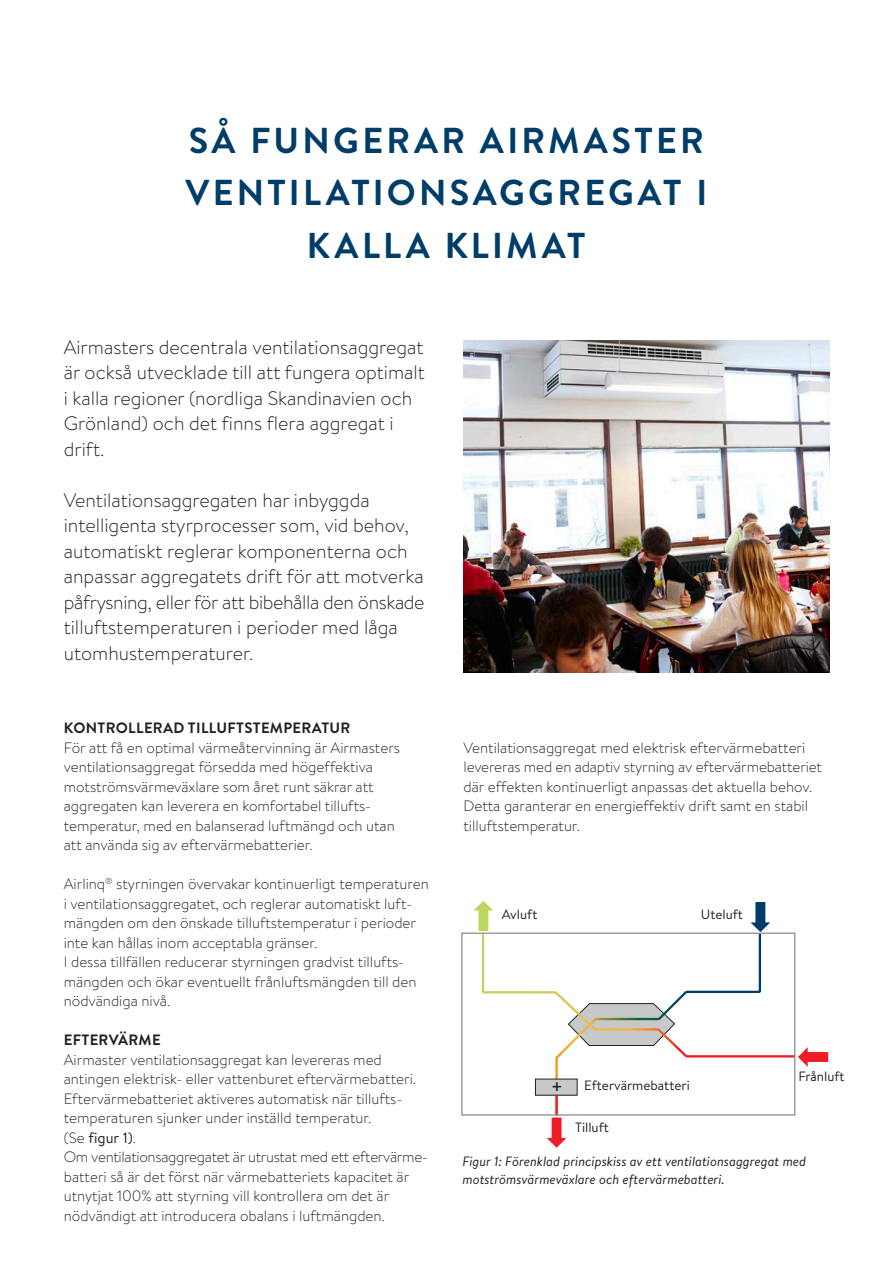
<style>
.page{position:relative;width:893px;height:1263px;background:#fff}
.page>*{position:absolute;margin:0;border:0;box-sizing:border-box;transform-origin:0 0}
.t1{font:700 36px "Brandon Text";letter-spacing:.09em;color:#003d69}
.Airmaster_Indledning{font:300 19.5px/25.5px "Brandon Text";color:#231f20}
.t2{font:700 16.35px "Myriad Pro";color:#231f20}
.Airmaster_Faktatekst{font:300 15px/19.5px "Brandon Text";color:#231f20}
.Airmaster_Faktatekst-2{font:700 15px "Brandon Text";letter-spacing:.02em;color:#231f20}
.t3{font:italic 13.5px "Brandon Text";color:#231f20}
.t4{font:13.5px "Brandon Text";color:#231f20}
.s1{font-weight:400}
</style>
<div class="page">
<svg style="left:474px;top:901px;width:354px;height:247px"></svg>
<div style="left:461px;top:932px;width:334px;height:183px;border:1px solid #808285"></div>
<img style="left:463px;top:340px;width:366px;height:333px">
<p class="t1" style="left:189px;top:115px;width:517px">SÅ FUNGERAR AIRMASTER</p>
<p class="t1" style="left:185px;top:168px;width:523px">VENTILATIONSAGGREGAT I</p>
<p class="t1" style="left:307px;top:220px;width:281px">KALLA KLIMAT</p>
<p class="Airmaster_Indledning" style="left:64px;top:334px;width:363px">Airmasters decentrala ventilationsaggregat är också utvecklade till att fungera optimalt i kalla regioner (nordliga Skandinavien och Grönland) och det finns flera aggregat i drift.</p>
<p class="Airmaster_Indledning" style="left:64px;top:487px;width:307px">Ventilationsaggregaten har inbyggda</p>
<p class="Airmaster_Indledning" style="left:64px;top:512px;width:362px">intelligenta styrprocesser som, vid behov, automatiskt reglerar komponenterna och anpassar aggregatets drift för att motverka påfrysning, eller för att bibehålla den önskade tilluftstemperaturen i perioder med låga</p>
<p class="Airmaster_Indledning" style="left:64px;top:640px;width:191px">utomhustemperaturer.</p>
<p class="Airmaster_Faktatekst-2" style="left:64px;top:718px;width:288px">KONTROLLERAD TILLUFTSTEMPERATUR</p>
<p class="Airmaster_Faktatekst" style="left:64px;top:737px;width:338px">För att få en optimal värmeåtervinning är Airmasters</p>
<p class="Airmaster_Faktatekst" style="left:64px;top:757px;width:311px">ventilationsaggregat försedda med högeffektiva</p>
<p class="Airmaster_Faktatekst" style="left:64px;top:776px;width:311px">motströmsvärmeväxlare som året runt säkrar att</p>
<p class="Airmaster_Faktatekst" style="left:64px;top:796px;width:333px">aggregaten kan leverera en komfortabel tillufts&shy;temperatur, med en balanserad luftmängd och utan</p>
<p class="Airmaster_Faktatekst" style="left:64px;top:835px;width:251px">att använda sig av eftervärmebatterier.</p>
<p class="Airmaster_Faktatekst" style="left:64px;top:874px;width:366px">Airlinq<sup>®</sup> styrningen övervakar kontinuerligt temperaturen i ventilationsaggregatet, och reglerar automatiskt luft&shy;mängden om den önskade tilluftstemperatur i perioder inte kan hållas inom acceptabla gränser.</p>
<p class="Airmaster_Faktatekst" style="left:64px;top:952px;width:354px">I dessa tillfällen reducerar styrningen gradvist tillufts&shy;mängden och ökar eventuellt frånluftsmängden till den</p>
<p class="Airmaster_Faktatekst" style="left:64px;top:991px;width:108px">nödvändiga nivå.</p>
<p class="Airmaster_Faktatekst-2" style="left:64px;top:1030px;width:98px">EFTERVÄRME</p>
<p class="Airmaster_Faktatekst" style="left:64px;top:1049px;width:320px">Airmaster ventilationsaggregat kan levereras med</p>
<p class="Airmaster_Faktatekst" style="left:64px;top:1069px;width:354px">antingen elektrisk- eller vattenburet eftervärmebatteri.</p>
<p class="Airmaster_Faktatekst" style="left:64px;top:1088px;width:340px">Eftervärmebatteriet aktiveres automatisk när tillufts&shy;temperaturen sjunker under inställd temperatur.<br>(Se <span class="s1">figur 1)</span>.</p>
<p class="Airmaster_Faktatekst" style="left:64px;top:1147px;width:366px">Om ventilationsaggregatet är utrustat med ett eftervärme&shy;batteri så är det först när värmebatteriets kapacitet är utnytjat 100% att styrning vill kontrollera om det är nödvändigt att introducera obalans i luftmängden.</p>
<p class="t3" style="left:462px;top:1152px;width:345px">Figur 1: Förenklad principskiss av ett ventilationsaggregat med</p>
<p class="Airmaster_Faktatekst" style="left:463px;top:737px;width:360px">Ventilationsaggregat med elektrisk eftervärmebatteri levereras med en adaptiv styrning av eftervärmebatteriet där effekten kontinuerligt anpassas det aktuella behov.<br>Detta garanterar en energieffektiv drift samt en stabil tilluftstemperatur.</p>
<p class="t4" style="left:502px;top:905px;width:37px">Avluft</p>
<p class="t4" style="left:701px;top:905px;width:44px">Uteluft</p>
<p class="t4" style="left:798px;top:1067px;width:48px">Frånluft</p>
<p class="t4" style="left:584px;top:1076px;width:107px">Eftervärmebatteri</p>
<p class="t2" style="left:552px;top:1075px;width:11px">+</p>
<p class="t4" style="left:575px;top:1118px;width:35px">Tilluft</p>
<p class="t3" style="left:462px;top:1170px;width:264px">motströmsvärmeväxlare och eftervärmebatteri.</p>
</div>
